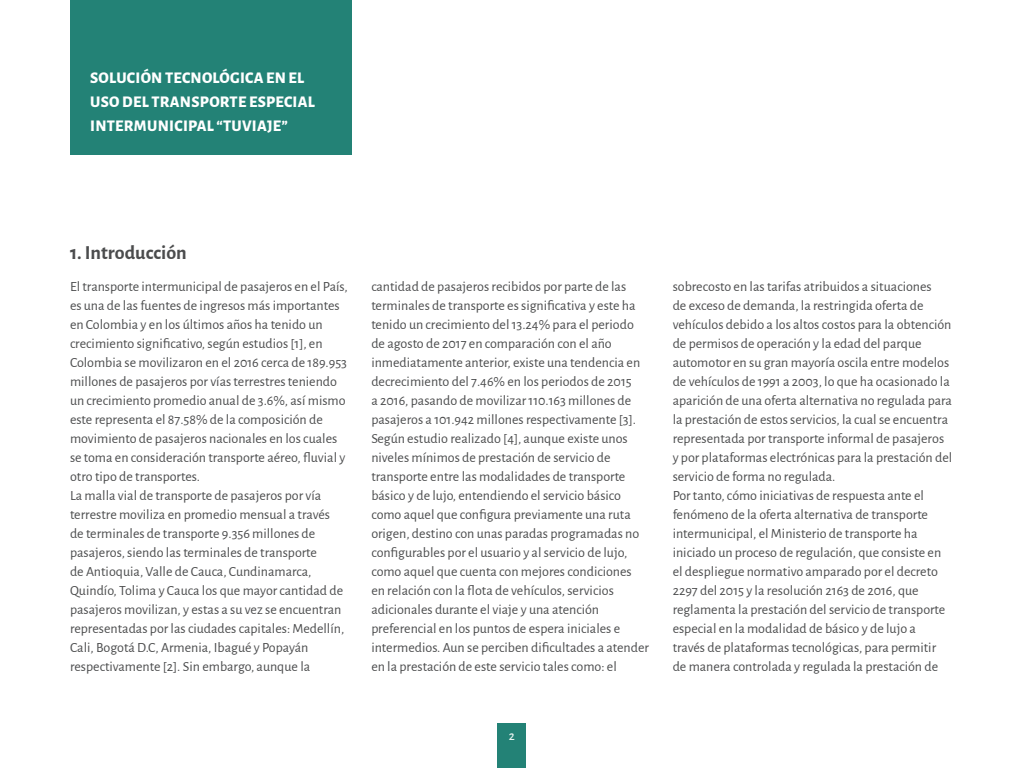
<style>
.page{position:relative;width:1024px;height:768px;background:#fff}
.page>*{position:absolute;margin:0;border:0;box-sizing:border-box;transform-origin:0 0}
.Cuerpo_de_texto{font:700 20px "Alegreya Sans";color:#4b4c4d}
.Cuerpo_de_texto-2{font:800 16px/24px "Alegreya Sans";letter-spacing:.02em;color:#fff}
.Cuerpo_de_texto-3{font:14px/19px "Alegreya Sans";color:#4b4c4d}
.t1{font:500 13px "Alegreya Sans";color:#e9f3f1}
</style>
<div class="page">
<div style="left:498px;top:723px;width:28px;height:45px;background:#238276"></div>
<div style="left:70px;top:0;width:281px;height:155px;background:#238276"></div>
<p class="Cuerpo_de_texto-2" style="left:90px;top:64px;width:226px">SOLUCIÓN TECNOLÓGICA EN EL<br>USO DEL TRANSPORTE ESPECIAL<br>INTERMUNICIPAL “TUVIAJE”</p>
<p class="Cuerpo_de_texto" style="left:70px;top:238px;width:118px">1. Introducción</p>
<p class="Cuerpo_de_texto-3" style="left:70px;top:276px;width:279px">El transporte intermunicipal de pasajeros en el País, es una de las fuentes de ingresos más importantes en Colombia y en los últimos años ha tenido un crecimiento significativo, según estudios [1], en Colombia se movilizaron en el 2016 cerca de 189.953 millones de pasajeros por vías terrestres teniendo un crecimiento promedio anual de 3.6%, así mismo este representa el 87.58% de la composición de movimiento de pasajeros nacionales en los cuales se toma en consideración transporte aéreo, fluvial y otro tipo de transportes.</p>
<p class="Cuerpo_de_texto-3" style="left:70px;top:485px;width:276px">La malla vial de transporte de pasajeros por vía terrestre moviliza en promedio mensual a través de terminales de transporte 9.356 millones de pasajeros, siendo las terminales de transporte<br>de Antioquia, Valle de Cauca, Cundinamarca, Quindío, Tolima y Cauca los que mayor cantidad de pasajeros movilizan, y estas a su vez se encuentran representadas por las ciudades capitales: Medellín, Cali, Bogotá D.C, Armenia, Ibagué y Popayán respectivamente [2]. Sin embargo, aunque la</p>
<p class="Cuerpo_de_texto-3" style="left:371px;top:276px;width:270px">cantidad de pasajeros recibidos por parte de las terminales de transporte es significativa y este ha tenido un crecimiento del 13.24% para el periodo de agosto de 2017 en comparación con el año inmediatamente anterior, existe una tendencia en decrecimiento del 7.46% en los periodos de 2015 a 2016, pasando de movilizar 110.163 millones de pasajeros a 101.942 millones respectivamente [3].</p>
<p class="Cuerpo_de_texto-3" style="left:371px;top:428px;width:279px">Según estudio realizado [4], aunque existe unos niveles mínimos de prestación de servicio de transporte entre las modalidades de transporte básico y de lujo, entendiendo el servicio básico como aquel que configura previamente una ruta origen, destino con unas paradas programadas no configurables por el usuario y al servicio de lujo, como aquel que cuenta con mejores condiciones<br>en relación con la flota de vehículos, servicios adicionales durante el viaje y una atención preferencial en los puntos de espera iniciales e intermedios. Aun se perciben dificultades a atender en la prestación de este servicio tales como: el</p>
<p class="Cuerpo_de_texto-3" style="left:673px;top:276px;width:281px">sobrecosto en las tarifas atribuidos a situaciones<br>de exceso de demanda, la restringida oferta de vehículos debido a los altos costos para la obtención de permisos de operación y la edad del parque automotor en su gran mayoría oscila entre modelos de vehículos de 1991 a 2003, lo que ha ocasionado la aparición de una oferta alternativa no regulada para la prestación de estos servicios, la cual se encuentra representada por transporte informal de pasajeros y por plataformas electrónicas para la prestación del servicio de forma no regulada.</p>
<p class="Cuerpo_de_texto-3" style="left:673px;top:485px;width:274px">Por tanto, cómo iniciativas de respuesta ante el fenómeno de la oferta alternativa de transporte intermunicipal, el Ministerio de transporte ha iniciado un proceso de regulación, que consiste en el despliegue normativo amparado por el decreto 2297 del 2015 y la resolución 2163 de 2016, que reglamenta la prestación del servicio de transporte especial en la modalidad de básico y de lujo a través de plataformas tecnológicas, para permitir de manera controlada y regulada la prestación de</p>
<p class="t1" style="left:509px;top:727px;width:8px">2</p>
</div>
